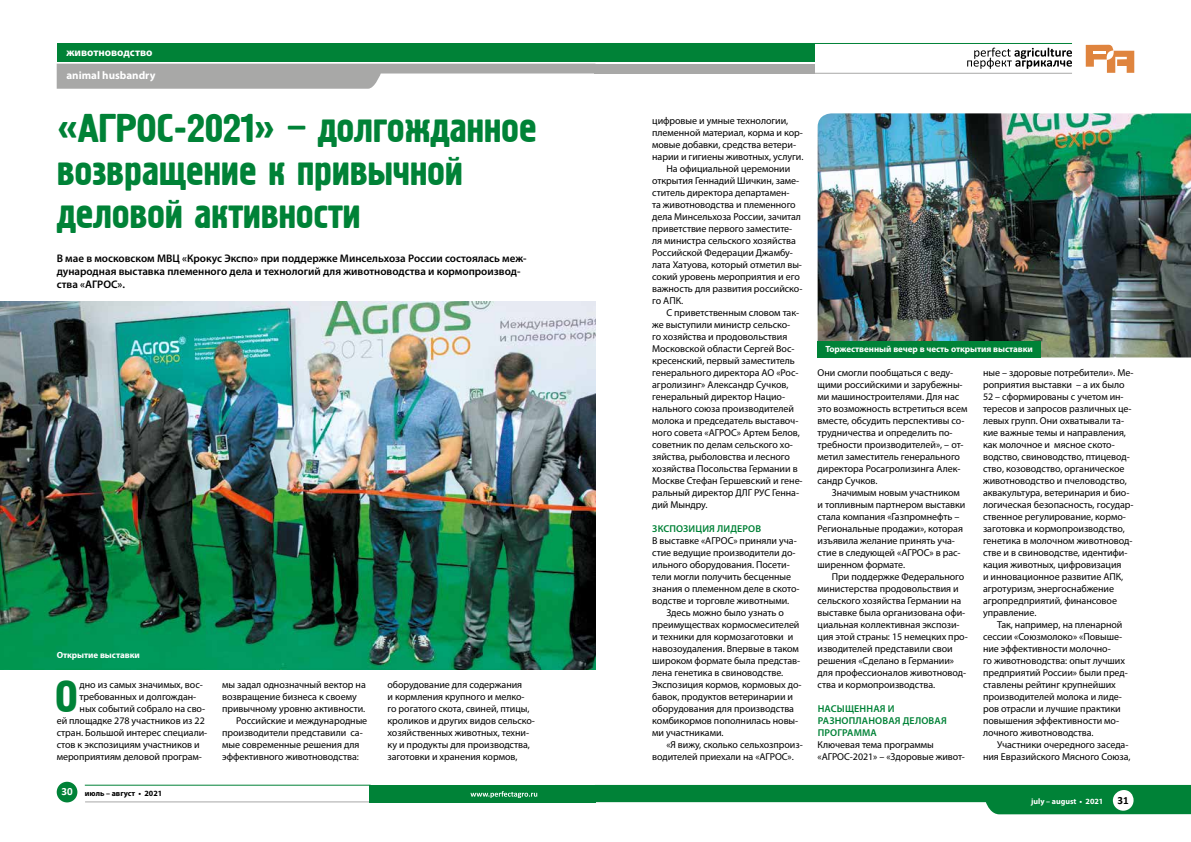
<style>
.page{position:relative;width:1191px;height:842px;background:#fff}
.page>*{position:absolute;margin:0;border:0;box-sizing:border-box;transform-origin:0 0}
.t1{font:44.9px "Hermes";color:#008237}
.t2{font:40px/43px "Hermes";letter-spacing:-.01em;color:#008237}
.t3{font:600 11px/13px "Myriad Pro";color:#000}
.t4{font:700 11px/22.7px "Myriad Pro";color:#fff}
.t5{font:700 11px "Calibri";color:#fff}
.t6{font:700 11px "Calibri";color:#000}
.t7{font:10px/12px "Myriad Pro";letter-spacing:-.005em;color:#000}
.t8{font:600 10px/12px "Myriad Pro";letter-spacing:.015em;color:#008237}
.t9{font:700 9px "Myriad Pro";letter-spacing:-.005em;color:#fff}
.t10{font:700 8px "Myriad Pro";color:#000}
.t11{font:700 8px "Myriad Pro";color:#fff}
</style>
<div class="page">
<hr style="left:85px;top:802px;width:285px;height:1px;background:#a8a8a7">
<svg style="left:595px;top:785px;width:596px;height:29px"></svg>
<div style="left:369px;top:785px;width:226px;height:17px;background:#008237"></div>
<div style="left:57px;top:782px;width:20px;height:20px;background:#008237;border-radius:50%"></div>
<hr style="left:85px;top:785px;width:285px;height:1px;background:#008237">
<svg style="left:57px;top:64px;width:537px;height:25px"></svg>
<div style="left:57px;top:43px;width:538px;height:18px;background:#008237"></div>
<svg style="left:967px;top:48px;width:105px;height:21px"></svg>
<div style="left:594px;top:64px;width:220px;height:10px;background:#a8a8a7"></div>
<hr style="left:595px;top:73px;width:477px;height:1px;background:#a8a8a7">
<svg style="left:1085px;top:45px;width:49px;height:28px"></svg>
<div style="left:595px;top:43px;width:219px;height:18px;background:#008237"></div>
<hr style="left:595px;top:43px;width:477px;height:1px;background:#008237">
<img style="left:0;top:301px;width:595px;height:368px">
<img style="left:817px;top:113px;width:374px;height:244px">
<div style="left:817px;top:341px;width:224px;height:16px;background:#008237"></div>
<div style="left:1112px;top:790px;width:21px;height:21px;background:#fff;border-radius:50%"></div>
<svg style="left:470px;top:791px;width:67px;height:7px"></svg>
<p class="t4" style="left:66px;top:41px;width:90px">животноводство animal husbandry</p>
<h2 class="t2" style="left:57px;top:108px;width:481px">«АГРОС-2021» – долгожданное возвращение к привычной деловой активности</h2>
<p class="t3" style="left:57px;top:252px;width:471px">В мае в московском МВЦ «Крокус Экспо» при поддержке Минсельхоза России состоялась меж&shy;дународная выставка племенного дела и технологий для животноводства и кормопроизвод&shy;ства «АГРОС».</p>
<p class="t9" style="left:57px;top:649px;width:85px">Открытие выставки</p>
<h1 class="t1" style="left:55px;top:672px;width:24px">О</h1>
<p class="t7" style="left:80px;top:678px;width:125px">дно из самых значимых, вос-</p>
<p class="t7" style="left:80px;top:690px;width:118px">требованных и долгождан-</p>
<p class="t7" style="left:80px;top:702px;width:127px">ных событий собрало на сво-</p>
<p class="t7" style="left:57px;top:714px;width:150px">ей площадке 278 участников из 22</p>
<p class="t7" style="left:57px;top:726px;width:152px">стран. Большой интерес специали-</p>
<p class="t7" style="left:57px;top:738px;width:144px">стов к экспозициям участников и</p>
<p class="t7" style="left:57px;top:750px;width:147px">мероприятиям деловой програм-</p>
<p class="t5" style="left:61px;top:783px;width:13px">30</p>
<p class="t10" style="left:85px;top:788px;width:79px">июль – август • 2021</p>
<p class="t7" style="left:222px;top:678px;width:145px">мы задал однозначный вектор на</p>
<p class="t7" style="left:222px;top:690px;width:136px">возвращение бизнеса к своему</p>
<p class="t7" style="left:222px;top:702px;width:145px">привычному уровню активности.</p>
<p class="t7" style="left:236px;top:714px;width:132px">Российские и международные</p>
<p class="t7" style="left:222px;top:726px;width:142px">производители представили са-</p>
<p class="t7" style="left:222px;top:738px;width:139px">мые современные решения для</p>
<p class="t7" style="left:222px;top:750px;width:138px">эффективного животноводства:</p>
<p class="t7" style="left:387px;top:678px;width:149px">оборудование для содержания<br>и кормления крупного и мелко&shy;го рогатого скота, свиней, птицы, кроликов и других видов сельско&shy;хозяйственных животных, техни&shy;ку и продукты для производства, заготовки и хранения кормов,</p>
<p class="t7" style="left:652px;top:114px;width:138px">цифровые и умные технологии,</p>
<p class="t7" style="left:652px;top:126px;width:152px">племенной материал, корма и кор-</p>
<p class="t7" style="left:652px;top:138px;width:145px">мовые добавки, средства ветери-</p>
<p class="t7" style="left:652px;top:150px;width:153px">нарии и гигиены животных, услуги.</p>
<p class="t7" style="left:666px;top:162px;width:125px">На официальной церемонии</p>
<p class="t7" style="left:652px;top:174px;width:149px">открытия Геннадий Шичкин, заме-</p>
<p class="t7" style="left:652px;top:186px;width:139px">ститель директора департамен-</p>
<p class="t7" style="left:652px;top:198px;width:145px">та животноводства и племенного</p>
<p class="t7" style="left:652px;top:210px;width:150px">дела Минсельхоза России, зачитал</p>
<p class="t7" style="left:652px;top:222px;width:141px">приветствие первого заместите-</p>
<p class="t7" style="left:652px;top:234px;width:145px">ля министра сельского хозяйства</p>
<p class="t7" style="left:652px;top:246px;width:142px">Российской Федерации Джамбу-</p>
<p class="t7" style="left:652px;top:258px;width:151px">лата Хатуова, который отметил вы-</p>
<p class="t7" style="left:652px;top:270px;width:149px">сокий уровень мероприятия и его</p>
<p class="t7" style="left:652px;top:282px;width:152px">важность для развития российско-</p>
<p class="t7" style="left:652px;top:294px;width:32px">го АПК.</p>
<p class="t7" style="left:666px;top:306px;width:134px">С приветственным словом так-</p>
<p class="t7" style="left:652px;top:318px;width:140px">же выступили министр сельско-</p>
<p class="t7" style="left:652px;top:330px;width:137px">го хозяйства и продовольствия</p>
<p class="t7" style="left:652px;top:342px;width:144px">Московской области Сергей Вос-</p>
<p class="t7" style="left:652px;top:354px;width:144px">кресенский, первый заместитель</p>
<p class="t7" style="left:652px;top:366px;width:147px">генерального директора АО «Рос-</p>
<p class="t7" style="left:652px;top:378px;width:138px">агролизинг» Александр Сучков,</p>
<p class="t7" style="left:652px;top:390px;width:134px">генеральный директор Нацио-</p>
<p class="t7" style="left:652px;top:402px;width:143px">нального союза производителей</p>
<p class="t7" style="left:652px;top:414px;width:148px">молока и председатель выставоч-</p>
<p class="t7" style="left:652px;top:426px;width:149px">ного совета «АГРОС» Артем Белов,</p>
<p class="t7" style="left:652px;top:438px;width:142px">советник по делам сельского хо-</p>
<p class="t7" style="left:652px;top:450px;width:139px">зяйства, рыболовства и лесного</p>
<p class="t7" style="left:652px;top:462px;width:147px">хозяйства Посольства Германии в</p>
<p class="t7" style="left:652px;top:474px;width:152px">Москве Стефан Гершевский и гене-</p>
<p class="t7" style="left:652px;top:486px;width:148px">ральный директор ДЛГ РУС Генна-</p>
<p class="t7" style="left:652px;top:498px;width:57px">дий Мындру.</p>
<p class="t8" style="left:652px;top:522px;width:110px">ЗКСПОЗИЦИЯ ЛИДЕРОВ</p>
<p class="t7" style="left:652px;top:534px;width:146px">В выставке «АГРОС» приняли уча-</p>
<p class="t7" style="left:652px;top:546px;width:145px">стие ведущие производители до-</p>
<p class="t7" style="left:652px;top:558px;width:139px">ильного оборудования. Посети-</p>
<p class="t7" style="left:652px;top:570px;width:140px">тели могли получить бесценные</p>
<p class="t7" style="left:652px;top:582px;width:149px">знания о племенном деле в ското-</p>
<p class="t7" style="left:652px;top:594px;width:139px">водстве и торговле животными.</p>
<p class="t7" style="left:666px;top:606px;width:119px">Здесь можно было узнать о</p>
<p class="t7" style="left:652px;top:618px;width:149px">преимуществах кормосмесителей</p>
<p class="t7" style="left:652px;top:630px;width:143px">и техники для кормозаготовки и</p>
<p class="t7" style="left:652px;top:642px;width:148px">навозоудаления. Впервые в таком</p>
<p class="t7" style="left:652px;top:654px;width:150px">широком формате была представ-</p>
<p class="t7" style="left:652px;top:666px;width:133px">лена генетика в свиноводстве.</p>
<p class="t7" style="left:652px;top:678px;width:151px">Экспозиция кормов, кормовых до-</p>
<p class="t7" style="left:652px;top:690px;width:142px">бавок, продуктов ветеринарии и</p>
<p class="t7" style="left:652px;top:702px;width:143px">оборудования для производства</p>
<p class="t7" style="left:652px;top:714px;width:148px">комбикормов пополнилась новы-</p>
<p class="t7" style="left:652px;top:726px;width:73px">ми участниками.</p>
<p class="t7" style="left:666px;top:738px;width:138px">«Я вижу, сколько сельхозпроиз-</p>
<p class="t7" style="left:652px;top:750px;width:143px">водителей приехали на «АГРОС».</p>
<p class="t9" style="left:825px;top:343px;width:209px">Торжественный вечер в честь открытия выставки</p>
<p class="t7" style="left:817px;top:366px;width:151px">Они смогли пообщаться с веду&shy;щими российскими и зарубежны&shy;ми машиностроителями. Для нас это возможность встретиться всем вместе, обсудить перспективы со&shy;трудничества и определить по&shy;требности производителей», – от&shy;метил заместитель генерального директора Росагролизинга Алек&shy;сандр Сучков.</p>
<p class="t7" style="left:817px;top:486px;width:149px;text-indent:14px">Значимым новым участником и топливным партнером выставки стала компания «Газпромнефть –<br>Региональные продажи», которая изъявила желание принять уча&shy;стие в следующей «АГРОС» в рас&shy;ширенном формате.</p>
<p class="t7" style="left:817px;top:570px;width:152px;text-indent:14px">При поддержке Федерального министерства продовольствия и сельского хозяйства Германии на выставке была организована офи&shy;циальная коллективная экспози&shy;ция этой страны: 15 немецких про&shy;изводителей представили свои решения «Сделано в Германии» для профессионалов животновод&shy;ства и кормопроизводства.</p>
<p class="t8" style="left:817px;top:702px;width:131px">НАСЫЩЕННАЯ И<br>РАЗНОПЛАНОВАЯ ДЕЛОВАЯ<br>ПРОГРАММА</p>
<p class="t7" style="left:817px;top:738px;width:149px">Ключевая тема программы «АГРОС-2021» – «Здоровые живот-</p>
<p class="t7" style="left:983px;top:366px;width:152px">ные – здоровые потребители». Ме&shy;роприятия выставки – а их было<br>52 – сформированы с учетом ин&shy;тересов и запросов различных це&shy;левых групп. Они охватывали та&shy;кие важные темы и направления, как молочное и мясное ското&shy;водство, свиноводство, птицевод&shy;ство, козоводство, органическое животноводство и пчеловодство, аквакультура, ветеринария и био&shy;логическая безопасность, государ&shy;ственное регулирование, кормо&shy;заготовка и кормопроизводство, генетика в молочном животновод&shy;стве и в свиноводстве, идентифи&shy;кация животных, цифровизация<br>и инновационное развитие АПК, агротуризм, энергоснабжение агропредприятий, финансовое управление.</p>
<p class="t7" style="left:983px;top:618px;width:146px;text-indent:14px">Так, например, на пленарной сессии «Союзмолоко» «Повыше&shy;ние эффективности молочно-<br>го животноводства: опыт лучших предприятий России» были пред&shy;ставлены рейтинг крупнейших производителей молока и лиде&shy;ров отрасли и лучшие практики повышения эффективности мо&shy;лочного животноводства.</p>
<p class="t7" style="left:983px;top:738px;width:149px;text-align:right">Участники очередного заседа&shy;ния Евразийского Мясного Союза,</p>
<p class="t11" style="left:1031px;top:796px;width:74px">july – august • 2021</p>
<p class="t6" style="left:1117px;top:793px;width:13px">31</p>
</div>
